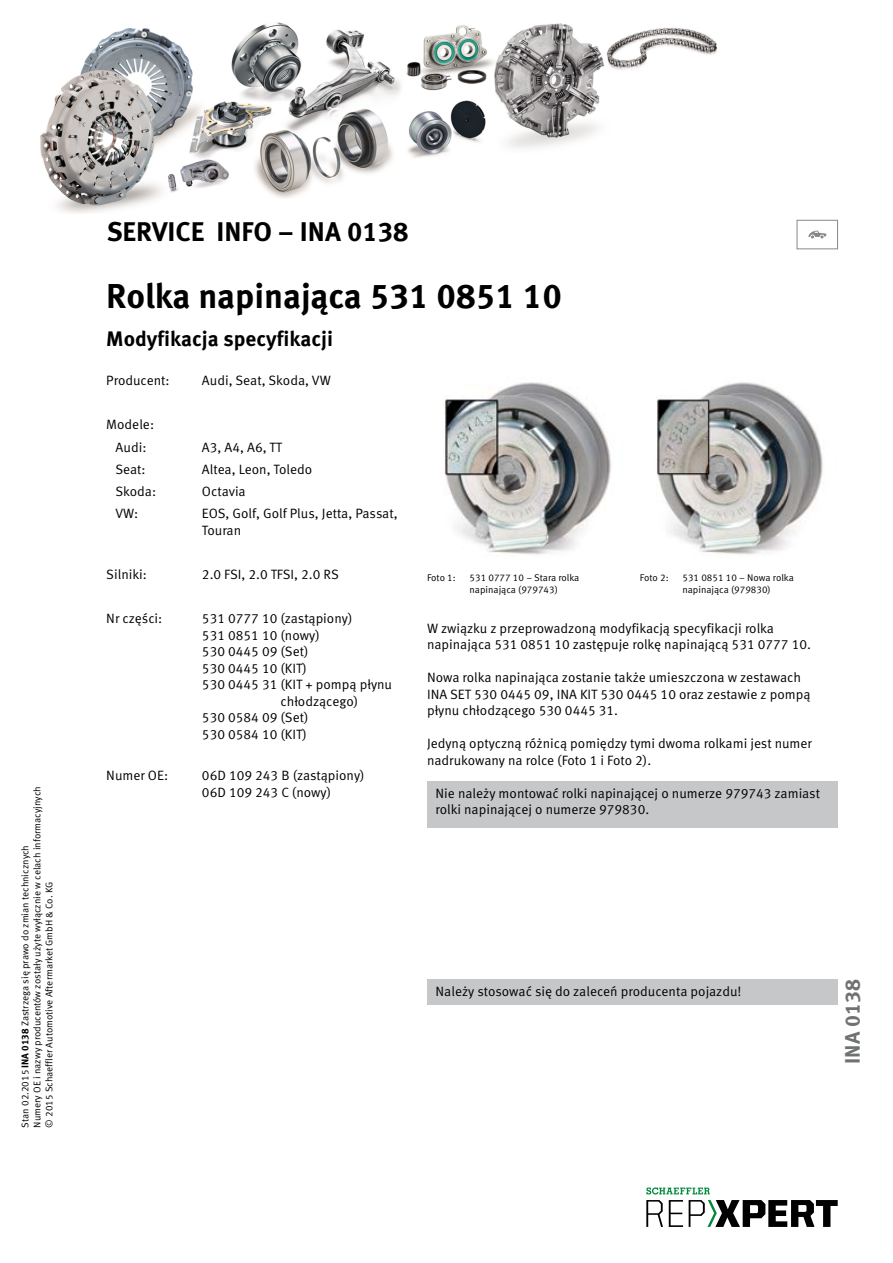
<style>
.page{position:relative;width:893px;height:1263px;background:#fff}
.page>*{position:absolute;margin:0;border:0;box-sizing:border-box;transform-origin:0 0}
.NADPIS_hlavní{font:700 34.5px "Meta Pro";color:#000}
.SERVICE_INFO{font:700 27px "Meta Pro";color:#000}
.NADPIS_menší{font:700 21px "Meta Pro";color:#000}
.SERVICE_INFO-2{font:700 21px "Meta Pro";color:#707172}
.RASTR_text_běžný{font:13.5px/16.5px "Meta Pro Norm";color:#000}
.TABULKA{font:13.5px/16.5px "Meta Pro Norm";color:#000}
.VYDÁNÍ_datum{font:9.75px "Meta Pro Norm";color:#000}
.OBRAZ{font:9.75px/12.8px "Meta Pro Norm";color:#000}
.s1{font-family:"Meta Pro";font-weight:700}
</style>
<div class="page">
<div style="left:427px;top:781px;width:410px;height:47px;background:#c6c7c8"></div>
<img style="left:443px;top:382px;width:168px;height:173px">
<img style="left:656px;top:382px;width:167px;height:173px">
<div style="left:427px;top:979px;width:411px;height:25px;background:#c6c7c8"></div>
<div style="left:797px;top:220px;width:41px;height:29px;border:1px solid #87888a"></div>
<svg style="left:808px;top:231px;width:18px;height:7px"></svg>
<img style="left:40px;top:22px;width:677px;height:191px">
<svg style="left:646px;top:1200px;width:17px;height:27px"></svg>
<svg style="left:669px;top:1200px;width:14px;height:27px"></svg>
<svg style="left:689px;top:1200px;width:149px;height:27px"></svg>
<svg style="left:646px;top:1187px;width:64px;height:7px"></svg>
<p class="VYDÁNÍ_datum" style="left:30px;top:1127px;width:343px;rotate:-90deg">Numery OE i nazwy producentów zostały użyte wyłącznie w celach informacyjnych</p>
<p class="VYDÁNÍ_datum" style="left:18px;top:1127px;width:284px;rotate:-90deg">Stan 02.2015 <span class="s1">INA 0138</span> Zastrzega się prawo do zmian technicznych</p>
<p class="VYDÁNÍ_datum" style="left:42px;top:1127px;width:247px;rotate:-90deg">© 2015 Schaeffler Automotive Aftermarket GmbH &amp; Co. KG</p>
<p class="SERVICE_INFO" style="left:107px;top:210px;width:303px">SERVICE INFO – INA 0138</p>
<p class="NADPIS_hlavní" style="left:106px;top:269px;width:457px">Rolka napinająca 531 0851 10</p>
<p class="NADPIS_menší" style="left:106px;top:323px;width:228px">Modyfikacja specyfikacji</p>
<p class="TABULKA" style="left:106px;top:371px;width:65px">Producent:</p>
<p class="TABULKA" style="left:202px;top:371px;width:130px">Audi, Seat, Skoda, VW</p>
<p class="TABULKA" style="left:106px;top:416px;width:49px">Modele:</p>
<p class="TABULKA" style="left:116px;top:438px;width:32px">Audi:</p>
<p class="TABULKA" style="left:202px;top:438px;width:82px">A3, A4, A6, TT</p>
<p class="TABULKA" style="left:115px;top:460px;width:32px">Seat:</p>
<p class="TABULKA" style="left:202px;top:460px;width:112px">Altea, Leon, Toledo</p>
<p class="TABULKA" style="left:115px;top:482px;width:42px">Skoda:</p>
<p class="TABULKA" style="left:202px;top:482px;width:45px">Octavia</p>
<p class="TABULKA" style="left:115px;top:504px;width:24px">VW:</p>
<p class="TABULKA" style="left:202px;top:504px;width:197px">EOS, Golf, Golf Plus, Jetta, Passat,<br>Touran</p>
<p class="TABULKA" style="left:106px;top:565px;width:42px">Silniki:</p>
<p class="TABULKA" style="left:202px;top:565px;width:138px">2.0 FSI, 2.0 TFSI, 2.0 RS</p>
<p class="TABULKA" style="left:106px;top:609px;width:58px">Nr części:</p>
<p class="TABULKA" style="left:202px;top:609px;width:152px">531 0777 10 (zastąpiony)</p>
<p class="TABULKA" style="left:202px;top:626px;width:119px">531 0851 10 (nowy)</p>
<p class="TABULKA" style="left:202px;top:642px;width:108px">530 0445 09 (Set)</p>
<p class="TABULKA" style="left:202px;top:659px;width:106px">530 0445 10 (KIT)</p>
<p class="TABULKA" style="left:281px;top:675px;width:113px;text-indent:-79px">530 0445 31 (KIT + pompą płynu chłodzącego)</p>
<p class="TABULKA" style="left:202px;top:708px;width:108px">530 0584 09 (Set)</p>
<p class="TABULKA" style="left:202px;top:725px;width:106px">530 0584 10 (KIT)</p>
<p class="TABULKA" style="left:106px;top:766px;width:63px">Numer OE:</p>
<p class="TABULKA" style="left:202px;top:766px;width:164px">06D 109 243 B (zastąpiony)</p>
<p class="TABULKA" style="left:202px;top:783px;width:131px">06D 109 243 C (nowy)</p>
<p class="OBRAZ" style="left:427px;top:570px;width:30px">Foto 1:</p>
<p class="OBRAZ" style="left:470px;top:570px;width:111px">531 0777 10 – Stara rolka napinająca (979743)</p>
<p class="RASTR_text_běžný" style="left:427px;top:619px;width:385px">W związku z przeprowadzoną modyfikacją specyfikacji rolka napinająca 531 0851 10 zastępuje rolkę napinającą 531 0777 10.</p>
<p class="RASTR_text_běžný" style="left:427px;top:668px;width:385px">Nowa rolka napinająca zostanie także umieszczona w zestawach<br>INA SET 530 0445 09, INA KIT 530 0445 10 oraz zestawie z pompą płynu chłodzącego 530 0445 31.</p>
<p class="RASTR_text_běžný" style="left:427px;top:734px;width:386px">Jedyną optyczną różnicą pomiędzy tymi dwoma rolkami jest numer nadrukowany na rolce (Foto 1 i Foto 2).</p>
<p class="OBRAZ" style="left:640px;top:570px;width:30px">Foto 2:</p>
<p class="OBRAZ" style="left:682px;top:570px;width:113px">531 0851 10 – Nowa rolka napinająca (979830)</p>
<p class="RASTR_text_běžný" style="left:436px;top:784px;width:386px">Nie należy montować rolki napinającej o numerze 979743 zamiast rolki napinającej o numerze 979830.</p>
<p class="RASTR_text_běžný" style="left:436px;top:982px;width:307px">Należy stosować się do zaleceń producenta pojazdu!</p>
<p class="SERVICE_INFO-2" style="left:836px;top:1064px;width:86px;rotate:-90deg">INA 0138</p>
</div>
